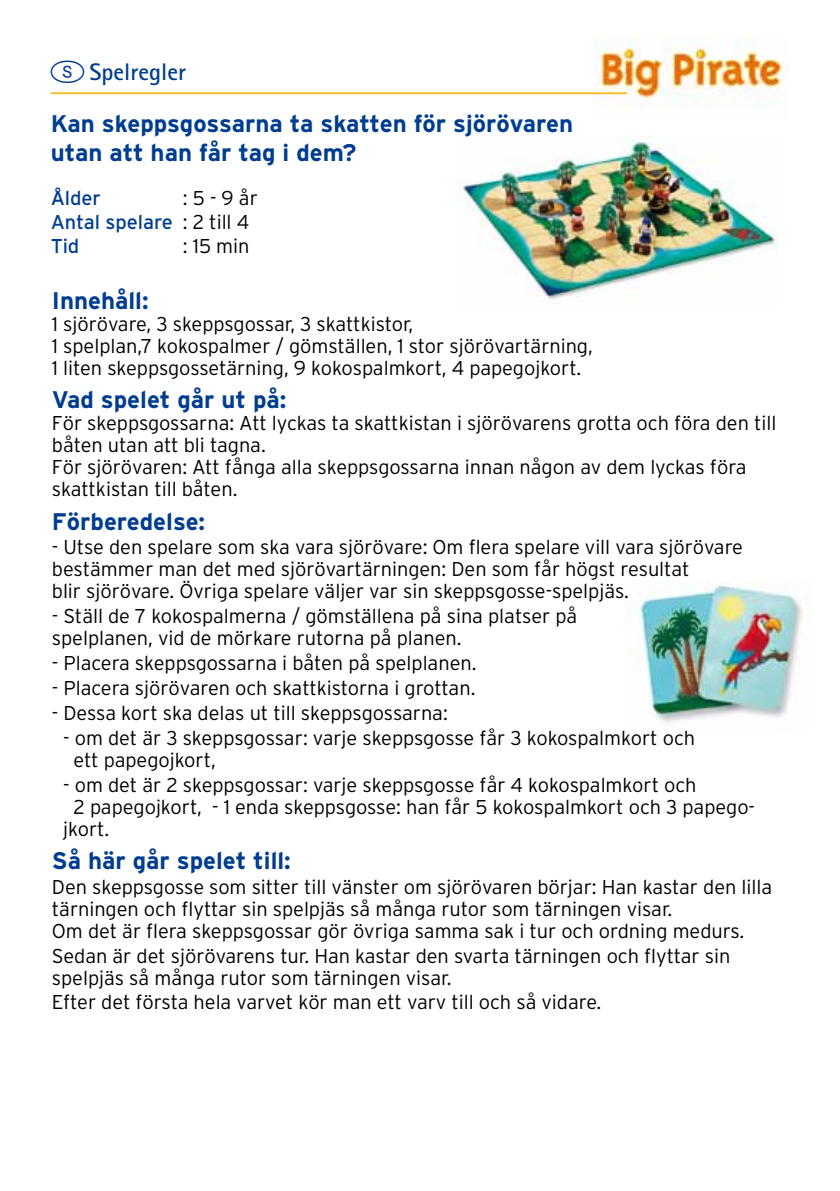
<style>
.page{position:relative;width:840px;height:1191px;background:#fff}
.page>*{position:absolute;margin:0;border:0;box-sizing:border-box;transform-origin:0 0}
.t1{font:700 24px/28.8px "Interstate";color:#003d90}
.t2{font:700 24px "Agfa Rotis Sans Serif";color:#003d90}
.t3{font:300 20px/22px "Interstate";letter-spacing:-.005em;color:#000}
.t4{font:20px/24px "Interstate";letter-spacing:-.005em;color:#003d90}
.s1{font-weight:300;color:#000}
</style>
<div class="page">
<img style="left:456px;top:136px;width:321px;height:164px">
<img style="left:638px;top:581px;width:165px;height:142px">
<img style="left:594px;top:38px;width:192px;height:69px">
<hr style="left:51px;top:92px;width:575px;height:2px;background:#fbbe30">
<p class="t2" style="left:51px;top:56px;width:137px">▲ Spelregler</p>
<p class="t1" style="left:51px;top:109px;width:523px">Kan skeppsgossarna ta skatten för sjörövaren utan att han får tag i dem?</p>
<p class="t4" style="left:51px;top:186px;width:52px">Ålder</p>
<p class="t4" style="left:51px;top:186px;width:208px;text-indent:132px"><span class="s1">: 5 - 9 år<br></span>Antal spelare <span class="s1">: 2 till 4<br></span>Tid</p>
<p class="t3" style="left:183px;top:235px;width:68px">: 15 min</p>
<p class="t1" style="left:52px;top:286px;width:98px">Innehåll:</p>
<p class="t3" style="left:52px;top:312px;width:542px">1 sjörövare, 3 skeppsgossar, 3 skattkistor,<br>1 spelplan,7 kokospalmer / gömställen, 1 stor sjörövartärning,<br>1 liten skeppsgossetärning, 9 kokospalmkort, 4 papegojkort.</p>
<p class="t1" style="left:52px;top:385px;width:236px">Vad spelet går ut på:</p>
<p class="t3" style="left:52px;top:412px;width:725px">För skeppsgossarna: Att lyckas ta skattkistan i sjörövarens grotta och föra den till båten utan att bli tagna.<br>För sjörövaren: Att fånga alla skeppsgossarna innan någon av dem lyckas föra skattkistan till båten.</p>
<p class="t1" style="left:52px;top:506px;width:155px">Förberedelse:</p>
<p class="t3" style="left:52px;top:536px;width:692px">- Utse den spelare som ska vara sjörövare: Om flera spelare vill vara sjörövare bestämmer man det med sjörövartärningen: Den som får högst resultat<br>blir sjörövare. Övriga spelare väljer var sin skeppsgosse-spelpjäs.</p>
<p class="t3" style="left:52px;top:605px;width:526px">- Ställ de 7 kokospalmerna / gömställena på sina platser på spelplanen, vid de mörkare rutorna på planen.</p>
<p class="t3" style="left:52px;top:652px;width:426px">- Placera skeppsgossarna i båten på spelplanen.</p>
<p class="t3" style="left:52px;top:676px;width:425px">- Placera sjörövaren och skattkistorna i grottan.</p>
<p class="t3" style="left:52px;top:701px;width:397px">- Dessa kort ska delas ut till skeppsgossarna:</p>
<p class="t3" style="left:73px;top:726px;width:623px;text-indent:-10px">- om det är 3 skeppsgossar: varje skeppsgosse får 3 kokospalmkort och ett papegojkort,</p>
<p class="t3" style="left:63px;top:773px;width:634px">- om det är 2 skeppsgossar: varje skeppsgosse får 4 kokospalmkort och</p>
<p class="t3" style="left:73px;top:795px;width:682px">2 papegojkort, - 1 enda skeppsgosse: han får 5 kokospalmkort och 3 papego-</p>
<p class="t3" style="left:63px;top:817px;width:48px">jkort.</p>
<p class="t1" style="left:52px;top:846px;width:240px">Så här går spelet till:</p>
<p class="t3" style="left:52px;top:875px;width:721px">Den skeppsgosse som sitter till vänster om sjörövaren börjar: Han kastar den lilla tärningen och flyttar sin spelpjäs så många rutor som tärningen visar.<br>Om det är flera skeppsgossar gör övriga samma sak i tur och ordning medurs.</p>
<p class="t3" style="left:52px;top:944px;width:679px">Sedan är det sjörövarens tur. Han kastar den svarta tärningen och flyttar sin spelpjäs så många rutor som tärningen visar.</p>
<p class="t3" style="left:52px;top:991px;width:550px">Efter det första hela varvet kör man ett varv till och så vidare.</p>
</div>
